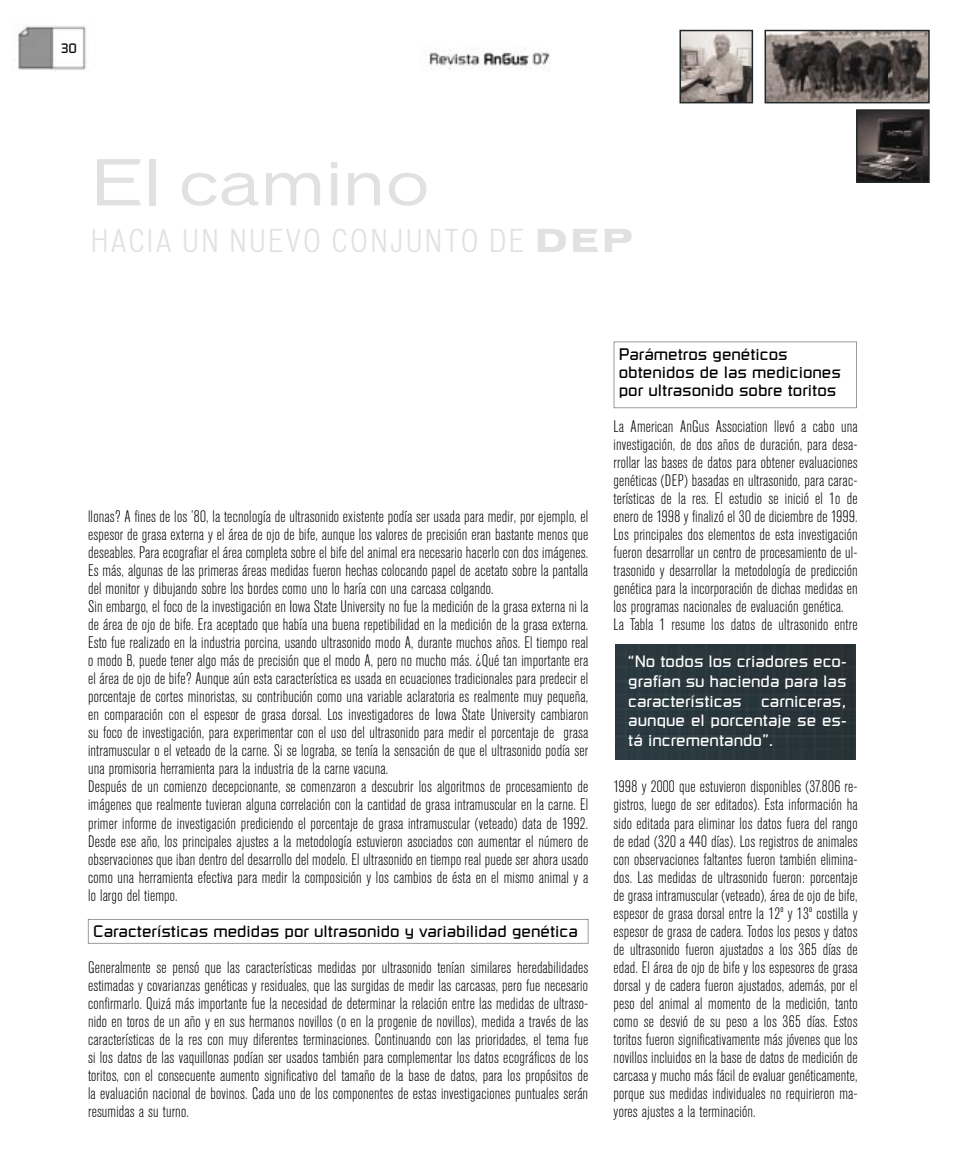
<style>
.page{position:relative;width:961px;height:1170px;background:#fff}
.page>*{position:absolute;margin:0;border:0;box-sizing:border-box;transform-origin:0 0}
.t1{font:expanded 60px "Vonnes";color:#e0e1e1}
.t2{font:100 condensed 30px "Vonnes";letter-spacing:.1em;color:#e0e1e1}
.t3{font:300 condensed 16.5px/18px "Akzidenz Grotesk BE";letter-spacing:.01em;color:#000}
.t4{font:16.5px/18px "Russell Square";color:#000}
.t5{font:16.5px/19.8px "Russell Square";color:#fff;text-align:justify}
.t6{font:13.5px "Russell Square";color:#000}
.s1{font-weight:700;font-stretch:expanded}
</style>
<div class="page">
<img style="left:17px;top:25px;width:913px;height:919px">
<svg style="left:614px;top:341px;width:243px;height:67px"></svg>
<img style="left:615px;top:644px;width:241px;height:115px">
<svg style="left:88px;top:918px;width:500px;height:25px"></svg>
<svg style="left:765px;top:30px;width:165px;height:73px;background:#5f5855"></svg>
<svg style="left:856px;top:109px;width:74px;height:74px;background:#3c3838"></svg>
<svg style="left:679px;top:30px;width:74px;height:73px;background:#a49c98"></svg>
<p class="t6" style="left:61px;top:40px;width:18px">30</p>
<h1 class="t1" style="left:91px;top:146px;width:340px">El camino</h1>
<h2 class="t2" style="left:91px;top:224px;width:543px">HACIA UN NUEVO CONJUNTO DE <span class="s1">DEP</span></h2>
<p class="t3" style="left:88px;top:508px;width:502px">llonas? A fines de los ’80, la tecnología de ultrasonido existente podía ser usada para medir, por ejemplo, el espesor de grasa externa y el área de ojo de bife, aunque los valores de precisión eran bastante menos que deseables. Para ecografiar el área completa sobre el bife del animal era necesario hacerlo con dos imágenes.<br>Es más, algunas de las primeras áreas medidas fueron hechas colocando papel de acetato sobre la pantalla del monitor y dibujando sobre los bordes como uno lo haría con una carcasa colgando.<br>Sin embargo, el foco de la investigación en Iowa State University no fue la medición de la grasa externa ni la de área de ojo de bife. Era aceptado que había una buena repetibilidad en la medición de la grasa externa.<br>Esto fue realizado en la industria porcina, usando ultrasonido modo A, durante muchos años. El tiempo real o modo B, puede tener algo más de precisión que el modo A, pero no mucho más. ¿Qué tan importante era el área de ojo de bife? Aunque aún esta característica es usada en ecuaciones tradicionales para predecir el porcentaje de cortes minoristas, su contribución como una variable aclaratoria es realmente muy pequeña, en comparación con el espesor de grasa dorsal. Los investigadores de Iowa State University cambiaron su foco de investigación, para experimentar con el uso del ultrasonido para medir el porcentaje de grasa intramuscular o el veteado de la carne. Si se lograba, se tenía la sensación de que el ultrasonido podía ser una promisoria herramienta para la industria de la carne vacuna.<br>Después de un comienzo decepcionante, se comenzaron a descubrir los algoritmos de procesamiento de imágenes que realmente tuvieran alguna correlación con la cantidad de grasa intramuscular en la carne. El primer informe de investigación prediciendo el porcentaje de grasa intramuscular (veteado) data de 1992.<br>Desde ese año, los principales ajustes a la metodología estuvieron asociados con aumentar el número de observaciones que iban dentro del desarrollo del modelo. El ultrasonido en tiempo real puede ser ahora usado como una herramienta efectiva para medir la composición y los cambios de ésta en el mismo animal y a lo largo del tiempo.</p>
<p class="t4" style="left:93px;top:921px;width:486px">Características medidas por ultrasonido y variabilidad genética</p>
<p class="t3" style="left:88px;top:958px;width:502px;text-align:justify">Generalmente se pensó que las características medidas por ultrasonido tenían similares heredabilidades estimadas y covarianzas genéticas y residuales, que las surgidas de medir las carcasas, pero fue necesario confirmarlo. Quizá más importante fue la necesidad de determinar la relación entre las medidas de ultraso&shy;nido en toros de un año y en sus hermanos novillos (o en la progenie de novillos), medida a través de las características de la res con muy diferentes terminaciones. Continuando con las prioridades, el tema fue si los datos de las vaquillonas podían ser usados también para complementar los datos ecográficos de los toritos, con el consecuente aumento significativo del tamaño de la base de datos, para los propósitos de la evaluación nacional de bovinos. Cada uno de los componentes de estas investigaciones puntuales serán resumidas a su turno.</p>
<p class="t4" style="left:619px;top:345px;width:224px">Parámetros genéticos obtenidos de las mediciones por ultrasonido sobre toritos</p>
<p class="t3" style="left:614px;top:418px;width:246px">La American AnGus Association llevó a cabo una investigación, de dos años de duración, para desa&shy;rrollar las bases de datos para obtener evaluaciones genéticas (DEP) basadas en ultrasonido, para carac&shy;terísticas de la res. El estudio se inició el 1o de enero de 1998 y finalizó el 30 de diciembre de 1999.<br>Los principales dos elementos de esta investigación fueron desarrollar un centro de procesamiento de ul&shy;trasonido y desarrollar la metodología de predicción genética para la incorporación de dichas medidas en los programas nacionales de evaluación genética.<br>La Tabla 1 resume los datos de ultrasonido entre</p>
<p class="t5" style="left:628px;top:651px;width:220px">“No todos los criadores eco&shy;grafían su hacienda para las características carniceras, aunque el porcentaje se es&shy;tá incrementando”.</p>
<p class="t3" style="left:614px;top:778px;width:246px;text-align:justify">1998 y 2000 que estuvieron disponibles (37.806 re&shy;gistros, luego de ser editados). Esta información ha sido editada para eliminar los datos fuera del rango de edad (320 a 440 días). Los registros de animales con observaciones faltantes fueron también elimina&shy;dos. Las medidas de ultrasonido fueron: porcentaje de grasa intramuscular (veteado), área de ojo de bife, espesor de grasa dorsal entre la 12º y 13º costilla y espesor de grasa de cadera. Todos los pesos y datos de ultrasonido fueron ajustados a los 365 días de edad. El área de ojo de bife y los espesores de grasa dorsal y de cadera fueron ajustados, además, por el peso del animal al momento de la medición, tanto como se desvió de su peso a los 365 días. Estos toritos fueron significativamente más jóvenes que los novillos incluidos en la base de datos de medición de carcasa y mucho más fácil de evaluar genéticamente, porque sus medidas individuales no requirieron ma&shy;yores ajustes a la terminación.</p>
</div>
